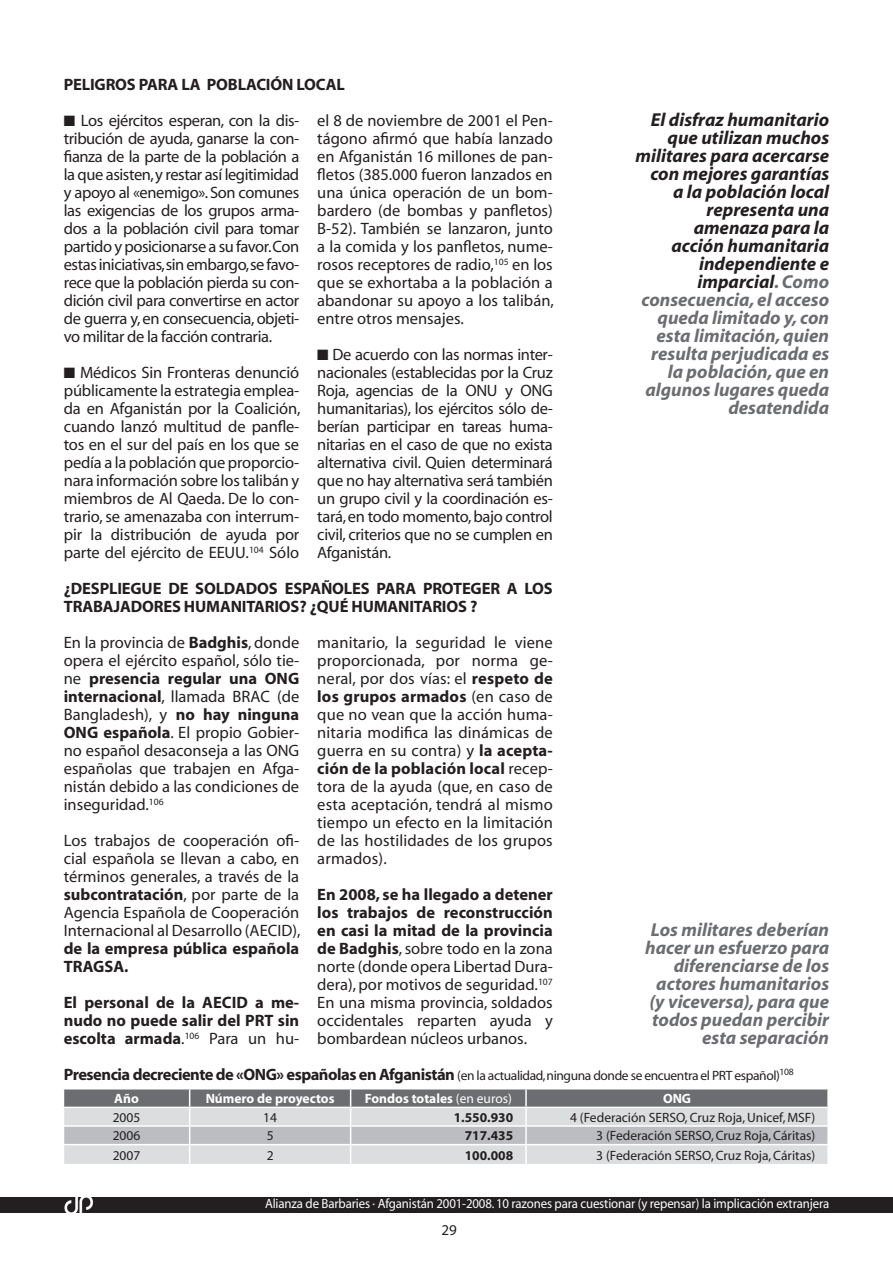
<style>
.page{position:relative;width:893px;height:1263px;background:#fff}
.page>*{position:absolute;margin:0;border:0;box-sizing:border-box;transform-origin:0 0}
.t1{font:italic 700 18.75px/18px "Myriad";color:#231f20;text-align:right}
.t2{font:italic 700 18.75px/18px "Myriad";color:#6c6d70;text-align:right}
.t3{font:16.5px/18px "Myriad";color:#231f20;text-align:justify}
.t4{font:16.5px/18px "Myriad";letter-spacing:-.02em;color:#231f20}
.t5{font:700 16.5px/18px "Myriad";letter-spacing:-.01em;color:#231f20}
.t6{font:15px "Myriad";color:#231f20}
.t7{font:13.5px "Myriad";color:#231f20}
.t8{font:13.5px "Myriad";letter-spacing:-.03em;color:#231f20}
.t9{font:13.5px "Myriad";letter-spacing:-.01em;color:#fff;scale:.95 1}
.t10{font:700 13.5px "Myriad";color:#fff}
.t11{font:700 13.5px "Myriad";color:#231f20}
.s1{font-weight:700}
.s2{font-weight:400}
.s3{color:#6c6d70}
.s4{font-weight:700;font-size:16.5px}
</style>
<div class="page">
<div style="left:0;top:1196px;width:893px;height:16px;background:#231f20"></div>
<img style="left:64px;top:1196px;width:30px;height:17px">
<svg style="left:63px;top:1089px;width:765px;height:75px;background:#bdbec1"></svg>
<p class="t5" style="left:64px;top:76px;width:53px">PELIGROS</p>
<p class="t5" style="left:139px;top:76px;width:137px">PARA LA POBLACIÓN</p>
<p class="t5" style="left:297px;top:76px;width:48px">LOCAL</p>
<p class="t3" style="left:64px;top:112px;width:237px">■ Los ejércitos esperan, con la dis&shy;tribución de ayuda, ganarse la con&shy;fianza de la parte de la población a la que asisten, y restar así legitimidad y apoyo al «enemigo». Son comunes las exigencias de los grupos arma&shy;dos a la población civil para tomar partido y posicionarse a su favor. Con estas iniciativas,sin embargo,se favo&shy;rece que la población pierda su con&shy;dición civil para convertirse en actor de guerra y, en consecuencia, objeti&shy;vo militar de la facción contraria.</p>
<p class="t3" style="left:64px;top:364px;width:238px">■ Médicos Sin Fronteras denunció públicamente la estrategia emplea&shy;da en Afganistán por la Coalición, cuando lanzó multitud de panfle&shy;tos en el sur del país en los que se pedía a la población que proporcio&shy;nara información sobre los talibán y miembros de Al Qaeda. De lo con&shy;trario, se amenazaba con interrum&shy;pir la distribución de ayuda por parte del ejército de EEUU</p>
<p class="t3" style="left:246px;top:544px;width:55px">.<sup>104</sup> Sólo</p>
<p class="t3" style="left:317px;top:112px;width:238px">el 8 de noviembre de 2001 el Pen&shy;tágono afirmó que había lanzado en Afganistán 16 millones de pan&shy;fletos (385.000 fueron lanzados en una única operación de un bom&shy;bardero (de bombas y panfletos)<br>B-52). También se lanzaron, junto a la comida y los panfletos, nume&shy;rosos receptores de radio,<sup>105</sup> en los que se exhortaba a la población a abandonar su apoyo a los talibán, entre otros mensajes.</p>
<p class="t3" style="left:317px;top:346px;width:237px">■ De acuerdo con las normas inter&shy;nacionales (establecidas por la Cruz Roja, agencias de la ONU</p>
<p class="t4" style="left:317px;top:382px;width:237px;text-indent:188px">y ONG humanitarias), los ejércitos sólo de&shy;berían participar en tareas huma&shy;nitarias en el caso de que no exista alternativa civil. Quien determinará que no hay alternativa será también un grupo civil y la coordinación es&shy;tará, en todo momento, bajo control civil, criterios que no se cumplen en<br>Afganistán.</p>
<p class="t5" style="left:64px;top:580px;width:143px">¿DESPLIEGUE DE SOLD</p>
<p class="t5" style="left:235px;top:580px;width:22px">ADOS</p>
<p class="t5" style="left:285px;top:580px;width:47px">ESPAÑOLES</p>
<p class="t5" style="left:377px;top:580px;width:158px">PARA PROTEGER A LOS</p>
<p class="t5" style="left:64px;top:598px;width:78px">TRABAJADORES</p>
<p class="t5" style="left:184px;top:598px;width:91px">HUMANITARIOS</p>
<p class="t5" style="left:299px;top:598px;width:143px">? ¿QUÉ HUMANITARIOS</p>
<p class="t5" style="left:470px;top:598px;width:9px">?</p>
<p class="t3" style="left:64px;top:634px;width:237px;text-align:left">En la provincia de <span class="s1">Badghis</span>, donde opera el ejército español, sólo tie&shy;ne <span class="s1">presencia regular una ONG internacional</span>, llamada BRAC (de<br>Bangladesh), y <span class="s1">no hay ninguna<br>ONG española</span>. El propio Gobier&shy;no español desaconseja a las ONG españolas que trabajen en Afga&shy;nistán debido a las condiciones de inseguridad.<sup>106</sup></p>
<p class="t3" style="left:64px;top:832px;width:237px">Los trabajos de cooperación ofi&shy;cial española se llevan a cabo, en términos generales, a través de la <span class="s1">subcontratación</span>, por parte de la Agencia Española de Cooperación Internacional al Desarrollo (AECID</p>
<p class="t3" style="left:317px;top:634px;width:237px">manitario, la seguridad le viene proporcionada, por norma ge&shy;neral, por dos vías: el <span class="s1">respeto de los grupos armados</span> (en caso de que no vean que la acción huma&shy;nitaria modifica las dinámicas de guerra en su contra) y <span class="s1">la acepta&shy;ción de la población local</span> recep&shy;tora de la ayuda (que, en caso de esta aceptación, tendrá al mismo tiempo un efecto en la limitación de las hostilidades de los grupos armados).</p>
<p class="t3" style="left:317px;top:886px;width:237px"><span class="s1">En 2008, se ha llegado a detener los trabajos de reconstrucción en casi la mitad de la provincia de Badghis</span>, sobre todo en la zona norte (donde opera Libertad Dura&shy;dera), por motivos de seguridad.<sup>107<br></sup>En una misma provincia, soldados occidentales reparten ayuda y bombardean núcleos urbanos.</p>
<p class="t3" style="left:292px;top:922px;width:10px">),</p>
<p class="t5" style="left:64px;top:940px;width:237px">de la empresa pública española<br>TRAGSA.</p>
<p class="t5" style="left:64px;top:994px;width:237px;text-align:justify">El personal de la AECID a me&shy;nudo no puede salir del PRT sin escolta armada<span class="s2">.</span><sup>106</sup> <span class="s2">Para un hu-</span></p>
<p class="t1" style="left:636px;top:111px;width:195px">El disfraz humanitario que utilizan muchos militares para acercarse con mejores garantías a la población local representa una amenaza para la<br>acción humanitaria independiente e imparcial<span class="s3">. Como consecuencia, el acceso queda limitado y, con esta limitación, quien resulta perjudicada es la población, que en algunos lugares queda desatendida</span></p>
<p class="t2" style="left:645px;top:921px;width:185px">Los militares deberían hacer un esfuerzo para diferenciarse de los actores humanitarios (y viceversa), para que todos puedan percibir esta separación</p>
<p class="t8" style="left:64px;top:1069px;width:731px"><span class="s4">Presencia decreciente de «ONG» españolas en Afganistán</span> (en la actualidad, ninguna donde se encuentra el PRT español)<sup>108</sup></p>
<p class="t10" style="left:114px;top:1092px;width:26px">Año</p>
<p class="t10" style="left:206px;top:1092px;width:130px">Número de proyectos</p>
<p class="t10" style="left:365px;top:1092px;width:149px">Fondos totales <span class="s2">(en euros)</span></p>
<p class="t10" style="left:663px;top:1092px;width:30px">ON G</p>
<p class="t7" style="left:113px;top:1110px;width:29px">2005</p>
<p class="t7" style="left:263px;top:1110px;width:15px">14</p>
<p class="t11" style="left:454px;top:1110px;width:61px">1.550.930</p>
<p class="t7" style="left:570px;top:1110px;width:87px">4 (Federación SERSO</p>
<p class="t7" style="left:685px;top:1110px;width:132px">, Cruz Roja, Unicef, MSF)</p>
<p class="t7" style="left:113px;top:1129px;width:29px">2006</p>
<p class="t7" style="left:267px;top:1129px;width:8px">5</p>
<p class="t11" style="left:465px;top:1129px;width:50px">717.435</p>
<p class="t7" style="left:596px;top:1129px;width:87px">3 (Federación SERSO</p>
<p class="t7" style="left:711px;top:1129px;width:106px">, Cruz Roja, Cáritas)</p>
<p class="t7" style="left:113px;top:1148px;width:29px">2007</p>
<p class="t7" style="left:267px;top:1148px;width:8px">2</p>
<p class="t11" style="left:465px;top:1148px;width:50px">100.008</p>
<p class="t7" style="left:596px;top:1148px;width:87px">3 (Federación SERSO</p>
<p class="t7" style="left:711px;top:1148px;width:106px">, Cruz Roja, Cáritas)</p>
<p class="t9" style="left:265px;top:1197px;width:595px">Alianza de Barbaries · Afganistán 2001-2008. 10 razones para cuestionar (y repensar) la implicación extranjera</p>
<p class="t6" style="left:441px;top:1223px;width:17px">29</p>
</div>
